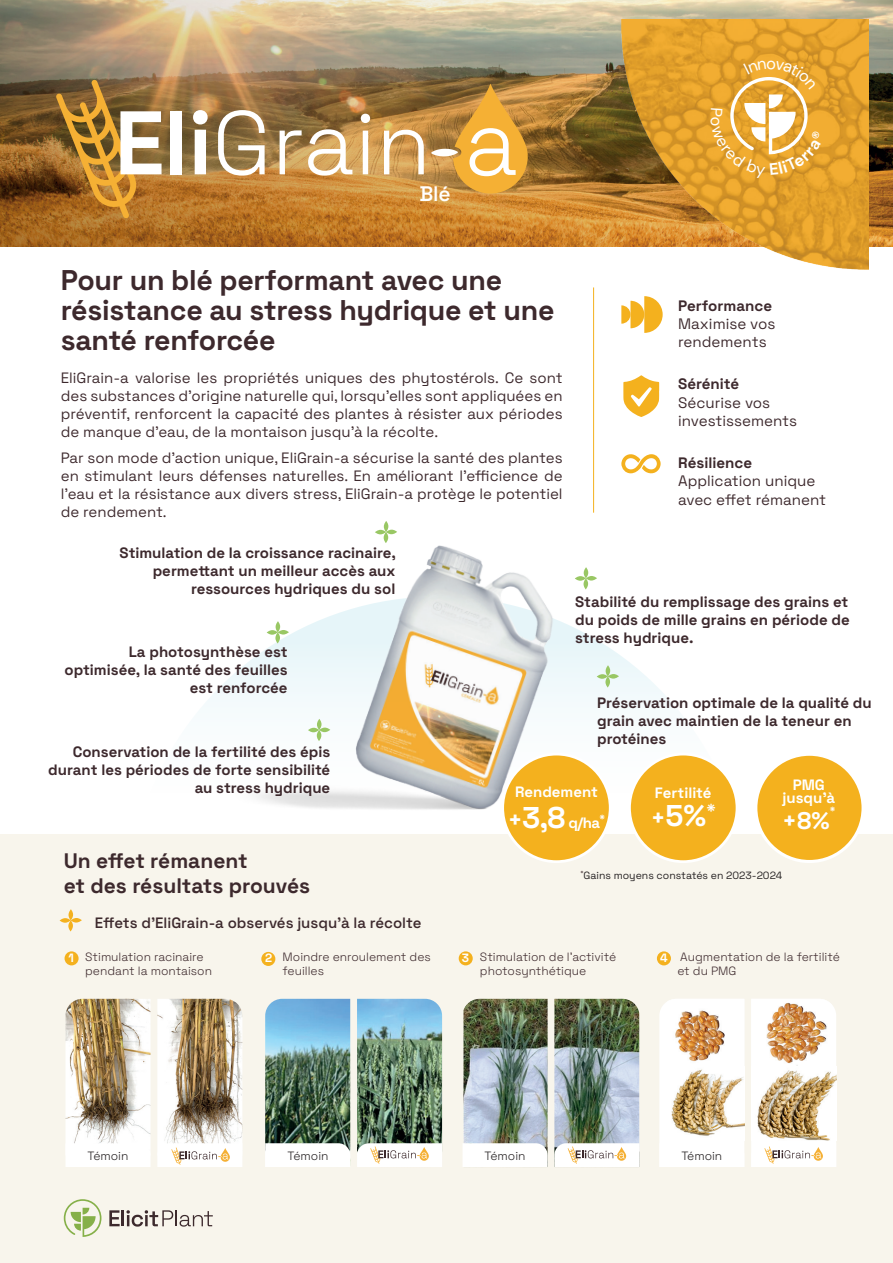
<style>
.page{position:relative;width:893px;height:1263px;background:#fff}
.page>*{position:absolute;margin:0;border:0;box-sizing:border-box;transform-origin:0 0}
.t1{font:700 30px "Space Grotesk";color:#fff}
.t2{font:700 28.5px/30px "Space Grotesk";letter-spacing:-.01em;color:#3d292d}
.t3{font:700 24px "Space Grotesk";color:#fff}
.t4{font:700 21px/25.2px "Space Grotesk";color:#3d292d}
.t5{font:600 21px "Space Grotesk";color:#fff}
.t6{font:15.15px/18.1px "Space Grotesk";color:#3d292d}
.t7{font:700 15.15px "Space Grotesk";color:#3d292d}
.t8{font:15px/18px "Space Grotesk";color:#3d292d;text-align:justify}
.t9{font:700 15px/18px "Space Grotesk";color:#3d292d;text-align:right}
.t10{font:600 15px "Space Grotesk";color:#3d292d}
.t11{font:700 15px/12.9px "Space Grotesk";color:#fff;text-align:center}
.t12{font:300 12px/14.4px "Space Grotesk";color:#3d292d}
.t13{font:300 12px "Space Grotesk";color:#231f20}
.t14{font:700 12px "Space Grotesk";color:#fff}
.t15{font:10.5px "Space Grotesk";color:#231f20}
.t16{font:700 10.5px "Space Grotesk";color:#fff}
.s1{font-size:24px}
.s2{font-size:30px}
</style>
<div class="page">
<img style="left:0;top:0;width:893px;height:247px">
<svg style="left:202px;top:620px;width:473px;height:88px"></svg>
<div style="left:0;top:834px;width:893px;height:429px;background:#f8f5ec"></div>
<svg style="left:64px;top:1199px;width:37px;height:38px"></svg>
<svg style="left:109px;top:1210px;width:104px;height:16px"></svg>
<img style="left:226px;top:545px;width:332px;height:265px">
<svg style="left:621px;top:296px;width:42px;height:37px"></svg>
<div style="left:756px;top:754px;width:107px;height:107px;background:#f4b11e;border-radius:50%"></div>
<div style="left:754px;top:753px;width:111px;height:110px;border:3px solid #fff;border-radius:50%"></div>
<div style="left:629px;top:754px;width:108px;height:108px;background:#f4b11e;border-radius:50%"></div>
<div style="left:628px;top:753px;width:110px;height:110px;border:3px solid #fff;border-radius:50%"></div>
<div style="left:503px;top:754px;width:107px;height:108px;background:#f4b11e;border-radius:50%"></div>
<div style="left:501px;top:753px;width:111px;height:110px;border:3px solid #fff;border-radius:50%"></div>
<hr style="left:593px;top:287px;width:1px;height:226px;background:#f4b11e">
<svg style="left:621px;top:454px;width:40px;height:20px"></svg>
<img style="left:597px;top:20px;width:271px;height:250px">
<svg style="left:623px;top:375px;width:36px;height:42px"></svg>
<svg style="left:278px;top:630px;width:11px;height:5px"></svg>
<svg style="left:267px;top:630px;width:11px;height:5px"></svg>
<svg style="left:276px;top:621px;width:4px;height:11px"></svg>
<svg style="left:275px;top:632px;width:5px;height:11px"></svg>
<svg style="left:386px;top:530px;width:11px;height:4px"></svg>
<svg style="left:375px;top:530px;width:11px;height:4px"></svg>
<svg style="left:384px;top:521px;width:4px;height:11px"></svg>
<svg style="left:384px;top:532px;width:4px;height:11px"></svg>
<svg style="left:319px;top:727px;width:11px;height:5px"></svg>
<svg style="left:308px;top:728px;width:11px;height:4px"></svg>
<svg style="left:317px;top:719px;width:5px;height:11px"></svg>
<svg style="left:317px;top:730px;width:4px;height:11px"></svg>
<svg style="left:608px;top:674px;width:11px;height:5px"></svg>
<svg style="left:597px;top:674px;width:11px;height:5px"></svg>
<svg style="left:606px;top:665px;width:4px;height:11px"></svg>
<svg style="left:605px;top:676px;width:5px;height:11px"></svg>
<svg style="left:431px;top:84px;width:97px;height:110px;background:#d29e4c"></svg>
<svg style="left:56px;top:79px;width:106px;height:140px;background:#ad8245"></svg>
<div style="left:171px;top:111px;width:11px;height:63px;background:#fff"></div>
<svg style="left:193px;top:110px;width:15px;height:64px"></svg>
<svg style="left:218px;top:110px;width:47px;height:66px"></svg>
<svg style="left:280px;top:130px;width:22px;height:44px"></svg>
<svg style="left:308px;top:129px;width:44px;height:47px"></svg>
<svg style="left:361px;top:114px;width:9px;height:60px"></svg>
<svg style="left:384px;top:130px;width:40px;height:44px"></svg>
<svg style="left:71px;top:918px;width:11px;height:4px"></svg>
<div style="left:60px;top:918px;width:11px;height:5px;background:#f4b11e;border-radius:50%"></div>
<svg style="left:68px;top:909px;width:5px;height:11px"></svg>
<svg style="left:68px;top:920px;width:5px;height:11px"></svg>
<div style="left:65px;top:951px;width:14px;height:14px;background:#f4b11e;border-radius:50%"></div>
<div style="left:261px;top:952px;width:14px;height:14px;background:#f4b11e;border-radius:50%"></div>
<div style="left:459px;top:951px;width:14px;height:14px;background:#f4b11e;border-radius:50%"></div>
<img style="left:65px;top:999px;width:86px;height:144px">
<img style="left:157px;top:999px;width:85px;height:144px">
<div style="left:65px;top:1143px;width:86px;height:24px;background:#fff"></div>
<img style="left:265px;top:999px;width:85px;height:144px">
<img style="left:357px;top:999px;width:85px;height:144px">
<div style="left:265px;top:1143px;width:85px;height:24px;background:#fff"></div>
<img style="left:463px;top:999px;width:85px;height:144px">
<img style="left:554px;top:999px;width:85px;height:144px">
<div style="left:463px;top:1143px;width:85px;height:24px;background:#fff"></div>
<svg style="left:157px;top:1143px;width:85px;height:24px;background:#f4efe9"></svg>
<svg style="left:357px;top:1143px;width:85px;height:24px;background:#f0ece5"></svg>
<svg style="left:554px;top:1143px;width:85px;height:24px;background:#f1ede6"></svg>
<svg style="left:659px;top:999px;width:85px;height:168px;background:#f2e5d8"></svg>
<svg style="left:751px;top:999px;width:85px;height:168px;background:#eddac6"></svg>
<div style="left:657px;top:951px;width:14px;height:14px;background:#f4b11e;border-radius:50%"></div>
<img style="left:751px;top:1067px;width:85px;height:73px">
<img style="left:660px;top:1067px;width:84px;height:73px">
<svg style="left:586px;top:576px;width:11px;height:5px"></svg>
<svg style="left:575px;top:576px;width:11px;height:5px"></svg>
<svg style="left:584px;top:567px;width:4px;height:11px"></svg>
<svg style="left:583px;top:578px;width:5px;height:11px"></svg>
<svg style="left:710px;top:61px;width:111px;height:117px;background:#e8b04c"></svg>
<h3 class="t5" style="left:420px;top:177px;width:33px">Blé</h3>
<h2 class="t2" style="left:61px;top:263px;width:495px">Pour un blé performant avec une résistance au stress hydrique et une santé renforcée</h2>
<p class="t8" style="left:61px;top:367px;width:503px">EliGrain-a valorise les propriétés uniques des phytostérols. Ce sont des substances d’origine naturelle qui, lorsqu’elles sont appliquées en préventif, renforcent la capacité des plantes à résister aux périodes de manque d’eau, de la montaison jusqu’à la récolte.</p>
<p class="t8" style="left:61px;top:448px;width:503px">Par son mode d’action unique, EliGrain-a sécurise la santé des plantes en stimulant leurs défenses naturelles. En améliorant l’efficience de l’eau et la résistance aux divers stress, EliGrain-a protège le potentiel de rendement.</p>
<p class="t9" style="left:120px;top:543px;width:278px">Stimulation de la croissance racinaire, permettant un meilleur accès aux ressources hydriques du sol</p>
<p class="t9" style="left:65px;top:642px;width:225px">La photosynthèse est optimisée, la santé des feuilles est renforcée</p>
<p class="t7" style="left:678px;top:294px;width:95px">Performance</p>
<p class="t6" style="left:678px;top:314px;width:99px">Maximise vos rendements</p>
<p class="t7" style="left:678px;top:372px;width:63px">Sérénité</p>
<p class="t6" style="left:678px;top:392px;width:121px">Sécurise vos investissements</p>
<p class="t7" style="left:678px;top:451px;width:75px">Résilience</p>
<p class="t6" style="left:678px;top:471px;width:149px">Application unique avec effet rémanent</p>
<p class="t9" style="left:575px;top:592px;width:276px;text-align:justify">Stabilité du remplissage des grains et du poids de mille grains en période de stress hydrique.</p>
<p class="t9" style="left:48px;top:742px;width:283px">Conservation de la fertilité des épis durant les périodes de forte sensibilité au stress hydrique</p>
<h3 class="t4" style="left:64px;top:847px;width:248px">Un effet rémanent<br>et des résultats prouvés</h3>
<p class="t10" style="left:95px;top:911px;width:328px">Effets d’EliGrain-a observés jusqu’à la récolte</p>
<p class="t9" style="left:597px;top:693px;width:276px;text-align:left">Préservation optimale de la qualité du grain avec maintien de la teneur en protéines</p>
<p class="t11" style="left:508px;top:776px;width:99px;line-height:30.5px">Rendement <span class="s1">+</span><span class="s2">3,8</span> q/ha<sup>*</sup></p>
<p class="t11" style="left:655px;top:785px;width:58px">Fertilité</p>
<h1 class="t1" style="left:651px;top:792px;width:67px"><span class="s1">+</span>5%<sup>*</sup></h1>
<p class="t11" style="left:782px;top:777px;width:54px">PMG jusqu’à</p>
<h3 class="t3" style="left:782px;top:802px;width:49px">+8%</h3>
<p class="t16" style="left:830px;top:802px;width:7px">*</p>
<p class="t15" style="left:580px;top:867px;width:203px"><sup>*</sup>Gains moyens constatés en 2023-2024</p>
<p class="t12" style="left:85px;top:949px;width:128px">Stimulation racinaire pendant la montaison</p>
<p class="t12" style="left:283px;top:949px;width:150px">Moindre enroulement des feuilles</p>
<p class="t12" style="left:480px;top:949px;width:138px">Stimulation de l’activité photosynthétique</p>
<p class="t12" style="left:677px;top:949px;width:164px">Augmentation de la fertilité et du PMG</p>
<p class="t14" style="left:68px;top:949px;width:7px">1</p>
<p class="t14" style="left:265px;top:949px;width:9px">2</p>
<p class="t14" style="left:462px;top:949px;width:9px">3</p>
<p class="t14" style="left:660px;top:949px;width:9px">4</p>
<p class="t13" style="left:88px;top:1146px;width:42px">Témoin</p>
<p class="t13" style="left:288px;top:1146px;width:42px">Témoin</p>
<p class="t13" style="left:485px;top:1146px;width:42px">Témoin</p>
<p class="t13" style="left:681px;top:1146px;width:42px">Témoin</p>
</div>
